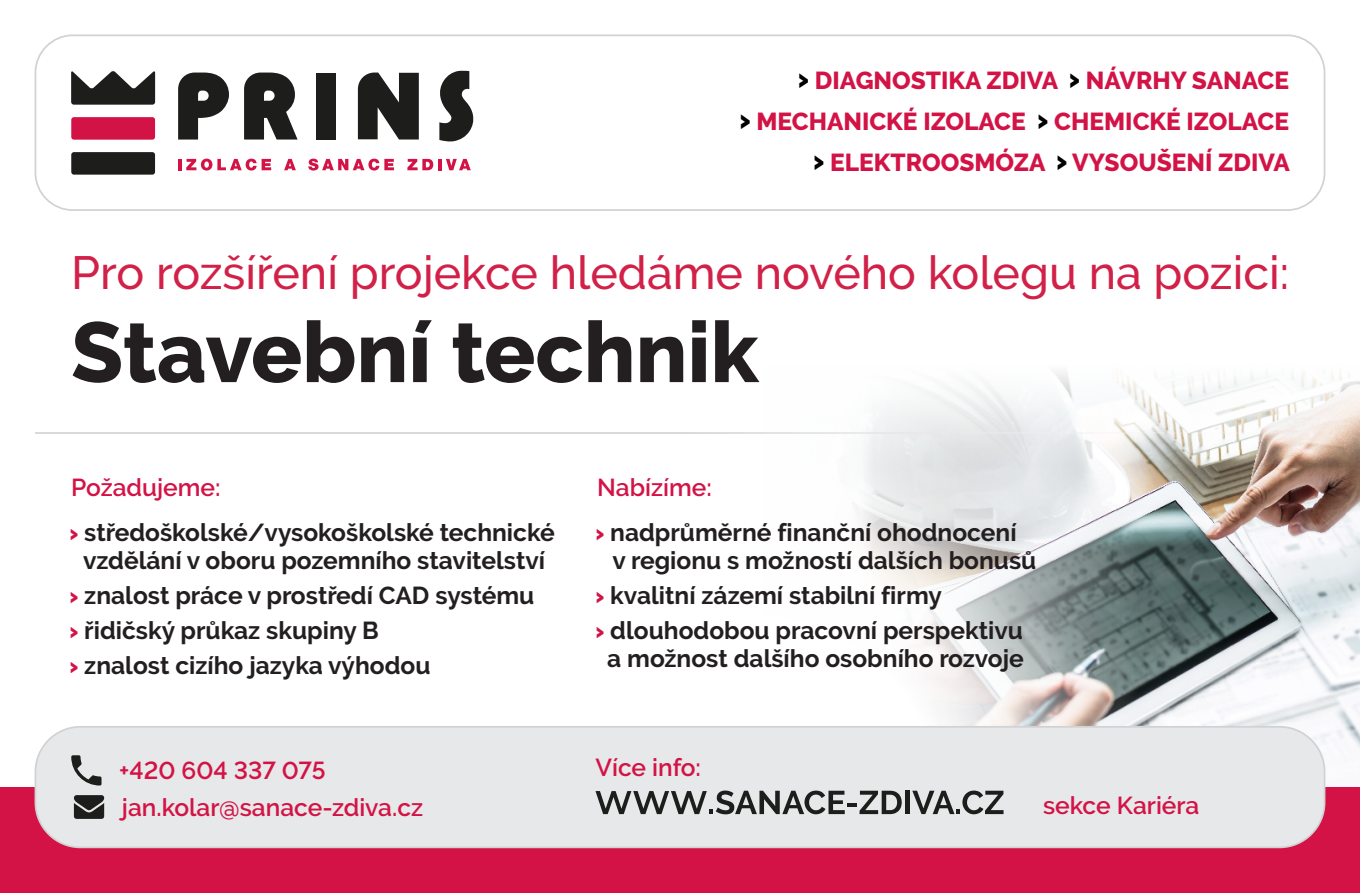
<style>
.page{position:relative;width:1360px;height:893px;background:#fff}
.page>*{position:absolute;margin:0;border:0;box-sizing:border-box;transform-origin:0 0}
.t1{font:800 84.7px "Raleway";color:#231f20}
.t2{font:500 46.55px "Raleway";color:#d22148}
.t3{font:700 24.5px/35px "Raleway";color:#231f20}
.t4{font:800 24.5px/41.3px "Raleway";color:#d31346;text-align:right}
.t5{font:600 24.5px "Raleway";color:#d31346}
.s1{font-size:31.5px;color:#010101}
.s2{font-weight:900;color:#d31346}
</style>
<div class="page">
<img style="left:1136px;top:466px;width:223px;height:321px">
<svg style="left:853px;top:466px;width:283px;height:260px"></svg>
<svg style="left:515px;top:371px;width:844px;height:95px"></svg>
<div style="left:0;top:787px;width:1359px;height:106px;background:#d31346"></div>
<div style="left:35px;top:727px;width:1289px;height:120px;background:#e7e8e9;border-radius:45px"></div>
<div style="left:35px;top:726px;width:1290px;height:122px;border:2px solid #d1d2d4;border-radius:45px"></div>
<div style="left:35px;top:34px;width:1290px;height:177px;border:2px solid #d0d2d3;border-radius:37px"></div>
<div style="left:71px;top:117px;width:84px;height:23px;background:#d31346;border-radius:3px"></div>
<div style="left:71px;top:152px;width:84px;height:23px;background:#1d1d1b;border-radius:3px"></div>
<svg style="left:71px;top:71px;width:84px;height:34px"></svg>
<svg style="left:439px;top:71px;width:35px;height:71px"></svg>
<svg style="left:178px;top:159px;width:93px;height:12px"></svg>
<svg style="left:284px;top:159px;width:12px;height:11px"></svg>
<svg style="left:308px;top:159px;width:86px;height:12px"></svg>
<svg style="left:407px;top:159px;width:26px;height:11px"></svg>
<hr style="left:438px;top:159px;width:4px;height:11px;background:#d31346">
<svg style="left:446px;top:159px;width:25px;height:11px"></svg>
<div style="left:316px;top:73px;width:20px;height:67px;background:#1d1d1b"></div>
<svg style="left:358px;top:73px;width:61px;height:67px"></svg>
<svg style="left:244px;top:73px;width:53px;height:67px"></svg>
<svg style="left:178px;top:73px;width:51px;height:67px"></svg>
<svg style="left:35px;top:433px;width:1289px;height:1px"></svg>
<svg style="left:595px;top:790px;width:249px;height:24px"></svg>
<hr style="left:847px;top:803px;width:10px;height:4px;background:#1d1d1b">
<svg style="left:859px;top:791px;width:42px;height:23px"></svg>
<hr style="left:905px;top:791px;width:4px;height:23px;background:#1d1d1b">
<svg style="left:912px;top:791px;width:91px;height:23px"></svg>
<svg style="left:74px;top:795px;width:30px;height:24px"></svg>
<svg style="left:71px;top:755px;width:30px;height:30px"></svg>
<p class="t4" style="left:739px;top:60px;width:552px"><span class="s1">›</span> DIAGNOSTIKA ZDIVA <span class="s1">›</span> NÁVRHY SANACE<br><span class="s1">›</span> MECHANICKÉ IZOLACE <span class="s1">›</span> CHEMICKÉ IZOLACE <span class="s1">›</span> ELEKTROOSMÓZA <span class="s1">›</span> VYSOUŠENÍ ZDIVA</p>
<h2 class="t2" style="left:71px;top:246px;width:1219px">Pro rozšíření projekce hledáme nového kolegu na pozici:</h2>
<h1 class="t1" style="left:71px;top:304px;width:689px">Stavební technik</h1>
<p class="t5" style="left:71px;top:473px;width:151px">Požadujeme:</p>
<p class="t5" style="left:597px;top:473px;width:116px">Nabízíme:</p>
<p class="t3" style="left:70px;top:519px;width:486px;line-height:28px;text-align:center"><span class="s2">›</span> středoškolské/vysokoškolské technické vzdělání v oboru pozemního stavitelství</p>
<p class="t3" style="left:70px;top:578px;width:466px"><span class="s2">›</span> znalost práce v prostředí CAD systému <span class="s2">›</span> řidičský průkaz skupiny B<br><span class="s2">›</span> znalost cizího jazyka výhodou</p>
<p class="t3" style="left:612px;top:519px;width:425px;line-height:28px;text-indent:-17px"><span class="s2">›</span> nadprůměrné finanční ohodnocení<br>v regionu s možností dalších bonusů</p>
<p class="t3" style="left:595px;top:578px;width:429px"><span class="s2">›</span> kvalitní zázemí stabilní firmy<br><span class="s2">›</span> dlouhodobou pracovní perspektivu</p>
<p class="t3" style="left:607px;top:641px;width:418px">a možnost dalšího osobního rozvoje</p>
<p class="t5" style="left:119px;top:757px;width:208px">+420 604 337 075</p>
<p class="t5" style="left:595px;top:753px;width:107px">Více info:</p>
<p class="t5" style="left:122px;top:793px;width:303px">jan.kolar@sanace-zdiva.cz</p>
<p class="t5" style="left:1043px;top:791px;width:158px">sekce Kariéra</p>
</div>
